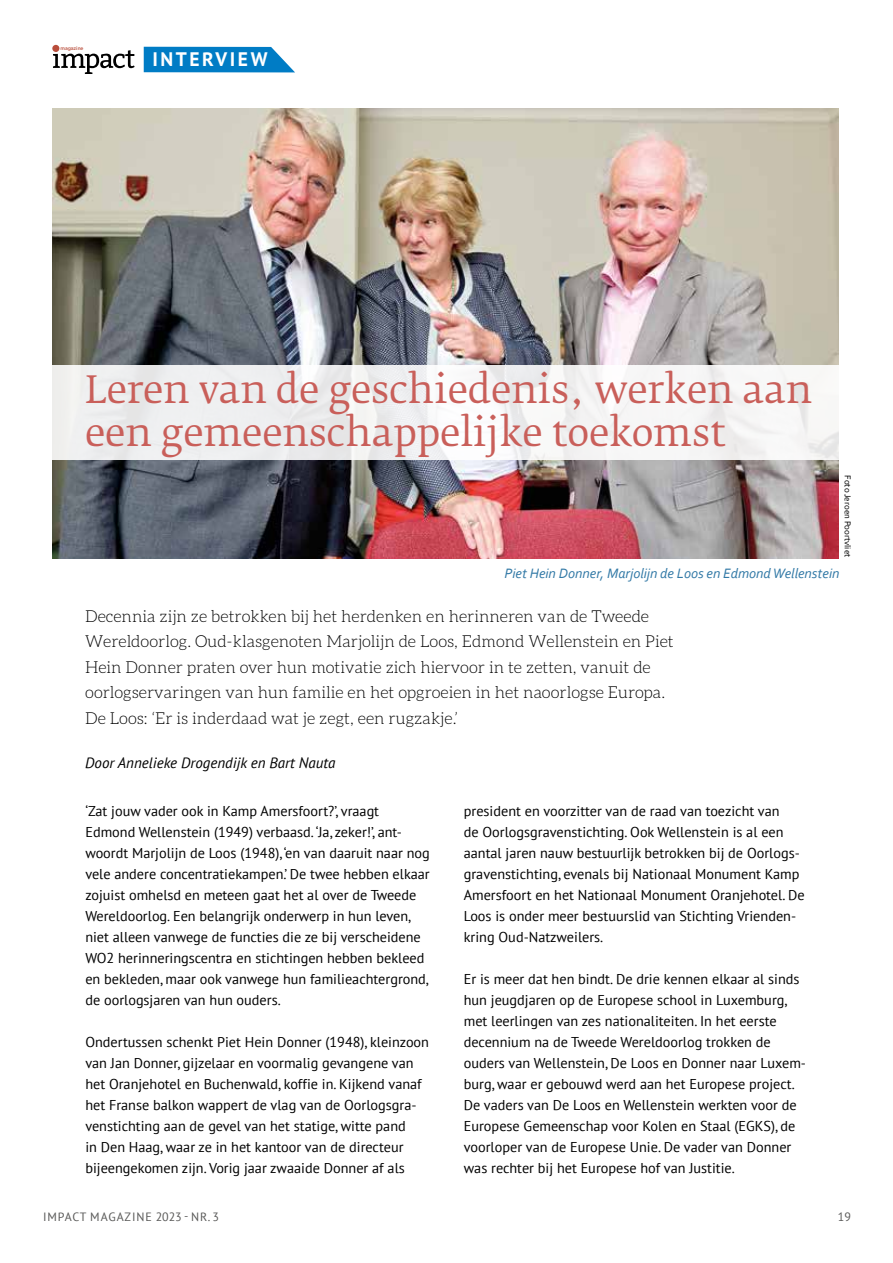
<style>
.page{position:relative;width:893px;height:1263px;background:#fff}
.page>*{position:absolute;margin:0;border:0;box-sizing:border-box;transform-origin:0 0}
.t1{font:37.5px/43.5px "Fedra Serif B Pro";letter-spacing:-.005em;color:#c95f5a}
.t2{font:700 19.5px "PT Sans";letter-spacing:.13em;color:#fff}
.t3{font:300 16.5px/25.5px "Aleo";color:#000}
.t4{font:italic 15px "PT Sans";color:#000}
.t5{font:14.25px/21px "PT Sans";color:#000}
.t6{font:italic 14.25px "Corbel";color:#3279a6}
.t7{font:12px "PT Sans";letter-spacing:.065em;color:#575756}
.t8{font:9px "Corbel";color:#000}
.t9{font:500 4.8px "Gotham";letter-spacing:-.025em;color:#b94d3b}
</style>
<div class="page">
<hr style="left:0;top:0;width:1px;height:1263px;background:#d0e0e0">
<svg style="left:144px;top:47px;width:151px;height:25px;background:#1486c9"></svg>
<svg style="left:53px;top:48px;width:82px;height:26px"></svg>
<div style="left:52px;top:45px;width:7px;height:7px;background:#b94d3b;border-radius:50%"></div>
<img style="left:52px;top:108px;width:787px;height:450px">
<div style="left:52px;top:365px;width:790px;height:95px;background:linear-gradient(to right,#ecedee,#f7f7f6)"></div>
<p class="t9" style="left:61px;top:45px;width:24px">magazine</p>
<h2 class="t2" style="left:152px;top:47px;width:116px">INTERVIEW</h2>
<h1 class="t1" style="left:85px;top:368px;width:728px">Leren van de geschiedenis, werken aan een gemeenschappelijke toekomst</h1>
<p class="t8" style="left:853px;top:475px;width:83px;rotate:90deg">Foto Jeroen Poortvliet</p>
<p class="t6" style="left:504px;top:564px;width:336px">Piet Hein Donner, Marjolijn de Loos en Edmond Wellenstein</p>
<p class="t3" style="left:85px;top:603px;width:590px">Decennia zijn ze betrokken bij het herdenken en herinneren van de Tweede Wereldoorlog. Oud-klasgenoten Marjolijn de Loos, Edmond Wellenstein en Piet Hein Donner praten over hun motivatie zich hiervoor in te zetten, vanuit de oorlogservaringen van hun familie en het opgroeien in het naoorlogse Europa.<br>De Loos: ‘Er is inderdaad wat je zegt, een rugzakje.’</p>
<p class="t4" style="left:85px;top:753px;width:252px">Door Annelieke Drogendijk en Bart Nauta</p>
<p class="t5" style="left:85px;top:800px;width:346px">‘Zat jouw vader ook in Kamp Amersfoort?’, vraagt Edmond Wellenstein (1949) verbaasd. ‘Ja, zeker!’, ant&shy;woordt Marjolijn de Loos (1948), ‘en van daaruit naar nog vele andere concentratiekampen.’ De twee hebben elkaar zojuist omhelsd en meteen gaat het al over de Tweede Wereldoorlog. Een belangrijk onderwerp in hun leven, niet alleen vanwege de functies die ze bij verscheidene WO2 herinneringscentra en stichtingen hebben bekleed en bekleden, maar ook vanwege hun familieachtergrond, de oorlogsjaren van hun ouders.</p>
<p class="t5" style="left:85px;top:1031px;width:345px">Ondertussen schenkt Piet Hein Donner (1948), kleinzoon van Jan Donner, gijzelaar en voormalig gevangene van het Oranjehotel en Buchenwald, koffie in. Kijkend vanaf het Franse balkon wappert de vlag van de Oorlogsgra&shy;venstichting aan de gevel van het statige, witte pand<br>in Den Haag, waar ze in het kantoor van de directeur bijeengekomen zijn. Vorig jaar zwaaide Donner af als</p>
<p class="t5" style="left:464px;top:800px;width:342px">president en voorzitter van de raad van toezicht van<br>de Oorlogsgravenstichting. Ook Wellenstein is al een aantal jaren nauw bestuurlijk betrokken bij de Oorlogs&shy;gravenstichting, evenals bij Nationaal Monument Kamp Amersfoort en het Nationaal Monument Oranjehotel. De Loos is onder meer bestuurslid van Stichting Vrienden&shy;kring Oud-Natzweilers.</p>
<p class="t5" style="left:464px;top:968px;width:344px">Er is meer dat hen bindt. De drie kennen elkaar al sinds hun jeugdjaren op de Europese school in Luxemburg, met leerlingen van zes nationaliteiten. In het eerste decennium na de Tweede Wereldoorlog trokken de ouders van Wellenstein, De Loos en Donner naar Luxem&shy;burg, waar er gebouwd werd aan het Europese project.<br>De vaders van De Loos en Wellenstein werkten voor de Europese Gemeenschap voor Kolen en Staal (EGKS), de voorloper van de Europese Unie. De vader van Donner was rechter bij het Europese hof van Justitie.</p>
<p class="t7" style="left:43px;top:1209px;width:178px">IMPACT MAGAZINE 2023 - NR. 3</p>
<p class="t7" style="left:838px;top:1209px;width:15px">19</p>
</div>
